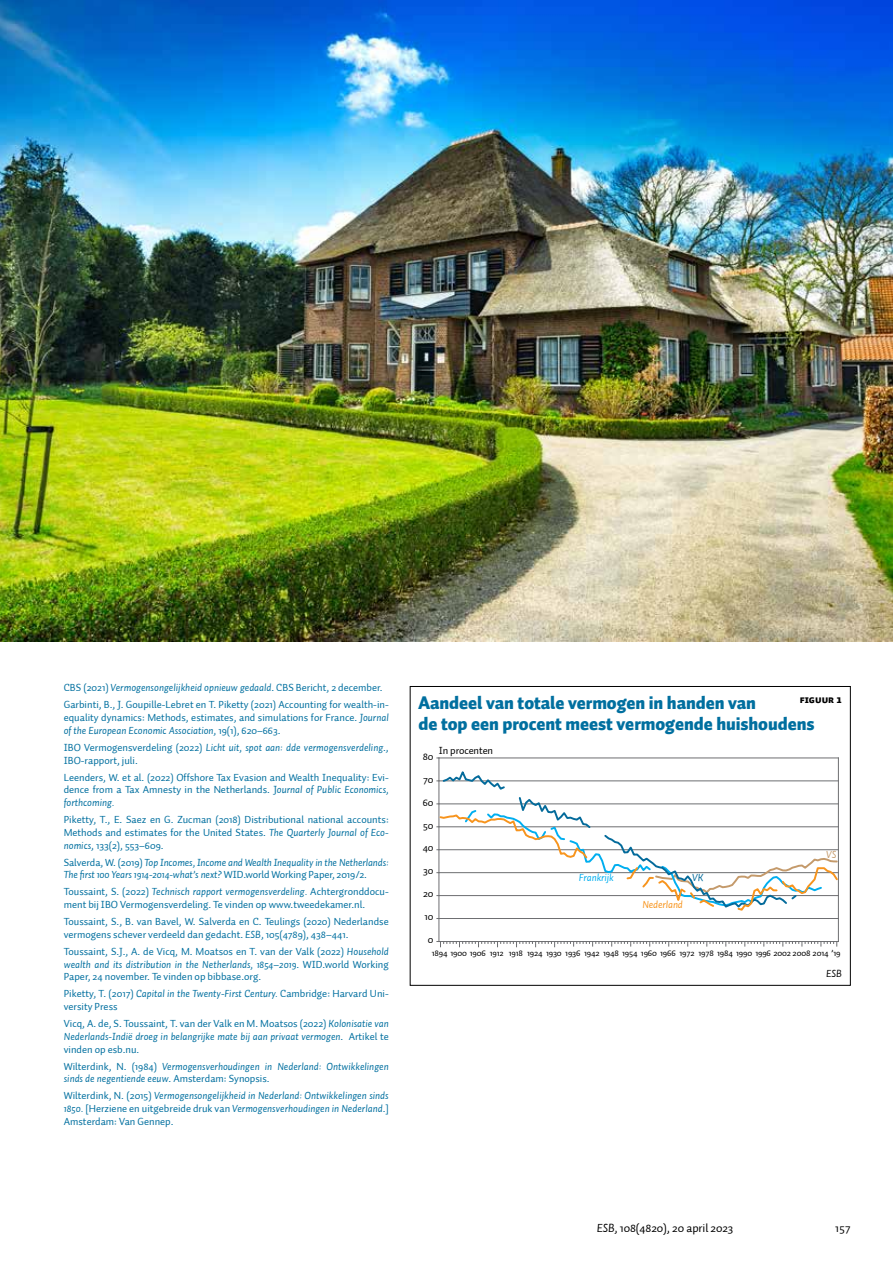
<style>
.page{position:relative;width:893px;height:1263px;background:#fff}
.page>*{position:absolute;margin:0;border:0;box-sizing:border-box;transform-origin:0 0}
.t1{font:900 18px/21px "Auto 1";letter-spacing:-.005em;color:#006f9f}
.t2{font:12px "Auto 1";letter-spacing:-.005em;color:#000}
.t3{font:10.5px/12.8px "Auto 1";color:#006f9f}
.t4{font:italic 10.5px/12.8px "Auto 1";color:#006f9f}
.t5{font:10.5px "Auto 1";letter-spacing:-.01em;color:#000101}
.t6{font:italic 10.5px "Auto 1";letter-spacing:-.01em;color:#00aeef}
.t7{font:italic 10.5px "Auto 1";letter-spacing:-.01em;color:#f7941d}
.t8{font:10.5px "Auto 1 Black Sm Cp";color:#000}
.t9{font:italic 10.5px "Auto 1";color:#000}
.t10{font:italic 10.5px "Auto 1";color:#c49a6b}
.t11{font:italic 10.5px "Auto 1";color:#046b9b}
.t12{font:9px "Auto 1";letter-spacing:-.01em;color:#000101}
.s1{font-style:italic}
.s2{font-style:normal}
</style>
<div class="page">
<hr style="left:439px;top:781px;width:399px;height:1px;background:#6d6e71">
<hr style="left:439px;top:918px;width:399px;height:1px;background:#6d6e71">
<hr style="left:439px;top:758px;width:1px;height:183px;background:#6d6e71">
<hr style="left:838px;top:758px;width:1px;height:183px;background:#6d6e71">
<svg style="left:437px;top:941px;width:400px;height:6px"></svg>
<svg style="left:441px;top:771px;width:357px;height:33px"></svg>
<svg style="left:437px;top:804px;width:402px;height:108px"></svg>
<hr style="left:439px;top:758px;width:399px;height:1px;background:#6d6e71">
<hr style="left:439px;top:941px;width:399px;height:1px;background:#6d6e71">
<img style="left:0;top:0;width:893px;height:641px">
<p class="t3" style="left:64px;top:679px;width:326px;line-height:17px">CBS (2021) <span class="s1">Vermogensongelijkheid opnieuw gedaald</span>. CBS Bericht, 2 december.<br>Garbinti, B., J. Goupille-Lebret en T. Piketty (2021) Accounting for wealth-in-</p>
<p class="t3" style="left:64px;top:711px;width:326px">equality dynamics: Methods, estimates, and simulations for France. <span class="s1">Journal of the European Economic Association</span>, 19(1), 620–663.</p>
<p class="t3" style="left:64px;top:741px;width:326px">IBO Vermogensverdeling (2022) <span class="s1">Licht uit, spot aan: dde vermogensverdeling</span>.,<br>IBO-rapport, juli.</p>
<p class="t3" style="left:64px;top:771px;width:326px;text-align:justify">Leenders, W. et al. (2022) Offshore Tax Evasion and Wealth Inequality: Evi&shy;dence from a Tax Amnesty in the Netherlands. J<span class="s1">ournal of Public Economics, forthcoming.</span></p>
<p class="t3" style="left:64px;top:813px;width:326px;text-align:justify">Piketty, T., E. Saez en G. Zucman (2018) Distributional national accounts:<br>Methods and estimates for the United States. <span class="s1">The Quarterly Journal of Eco&shy;nomics</span>, 133(2), 553–609.</p>
<p class="t4" style="left:64px;top:855px;width:327px"><span class="s2">Salverda, W. (2019)</span> Top Incomes, Income and Wealth Inequality in the Netherlands:<br>The first 100 Years 1914-2014-what’s next? <span class="s2">WID.world Working Paper, 2019/2.</span></p>
<p class="t3" style="left:64px;top:885px;width:326px">Toussaint, S. (2022) <span class="s1">Technisch rapport vermogensverdeling.</span> Achtergronddocu&shy;ment bij IBO Vermogensverdeling. Te vinden op www.tweedekamer.nl.</p>
<p class="t3" style="left:64px;top:915px;width:326px">Toussaint, S., B. van Bavel, W. Salverda en C. Teulings (2020) Nederlandse vermogens schever verdeeld dan gedacht. <span class="s1">ESB</span>, 105(4789), 438–441.</p>
<p class="t3" style="left:64px;top:945px;width:326px;text-align:justify">Toussaint, S.J., A. de Vicq, M. Moatsos en T. van der Valk (2022) <span class="s1">Household wealth and its distribution in the Netherlands, 1854–2019</span>. WID.world Working Paper, 24 november. Te vinden op bibbase.org.</p>
<p class="t3" style="left:64px;top:987px;width:326px">Piketty, T. (2017) <span class="s1">Capital in the Twenty-First Century.</span> Cambridge: Harvard Uni&shy;versity Press</p>
<p class="t3" style="left:64px;top:1017px;width:326px;text-align:justify">Vicq, A. de, S. Toussaint, T. van der Valk en M. Moatsos (2022) <span class="s1">Kolonisatie van Nederlands-Indië droeg in belangrijke mate bij aan privaat vermogen</span>. Artikel te vinden op esb.nu.</p>
<p class="t4" style="left:64px;top:1059px;width:326px"><span class="s2">Wilterdink, N. (1984)</span> Vermogensverhoudingen in Nederland: Ontwikkelingen sinds de negentiende eeuw<span class="s2">. Amsterdam: Synopsis.</span></p>
<p class="t4" style="left:64px;top:1089px;width:326px;text-align:justify"><span class="s2">Wilterdink, N. (2015)</span> Vermogensongelijkheid in Nederland: Ontwikkelingen sinds 1850. <span class="s2">[Herziene en uitgebreide druk van</span> Vermogensverhoudingen in Nederland<span class="s2">.] Amsterdam: Van Gennep.</span></p>
<h1 class="t1" style="left:419px;top:693px;width:398px">Aandeel van totale vermogen in handen van<br>de top een procent meest vermogende huishoudens</h1>
<p class="t8" style="left:800px;top:693px;width:44px">FIGUUR 1</p>
<p class="t5" style="left:439px;top:743px;width:56px">In procenten</p>
<p class="t5" style="left:423px;top:750px;width:12px">80</p>
<p class="t5" style="left:423px;top:772px;width:12px">70</p>
<p class="t5" style="left:423px;top:795px;width:12px">60</p>
<p class="t5" style="left:423px;top:818px;width:12px">50</p>
<p class="t5" style="left:423px;top:841px;width:12px">40</p>
<p class="t5" style="left:423px;top:864px;width:12px">30</p>
<p class="t5" style="left:423px;top:887px;width:12px">20</p>
<p class="t5" style="left:425px;top:910px;width:10px">10</p>
<p class="t5" style="left:428px;top:933px;width:7px">0</p>
<p class="t6" style="left:579px;top:871px;width:36px">Frankrijk</p>
<p class="t11" style="left:692px;top:871px;width:13px">VK</p>
<p class="t7" style="left:642px;top:897px;width:42px">Nederland</p>
<p class="t10" style="left:826px;top:848px;width:12px">VS</p>
<p class="t12" style="left:432px;top:947px;width:410px">1894 1900 1906 1912 1918 1924 1930 1936 1942 1948 1954 1960 1966 1972 1978 1984 1990 1996 2002 2008 2014 ’19</p>
<p class="t9" style="left:826px;top:966px;width:17px">ESB</p>
<p class="t2" style="left:597px;top:1221px;width:138px"><span class="s1">ESB</span>, 108(4820), 20 april 2023</p>
<p class="t2" style="left:835px;top:1221px;width:17px">157</p>
</div>
